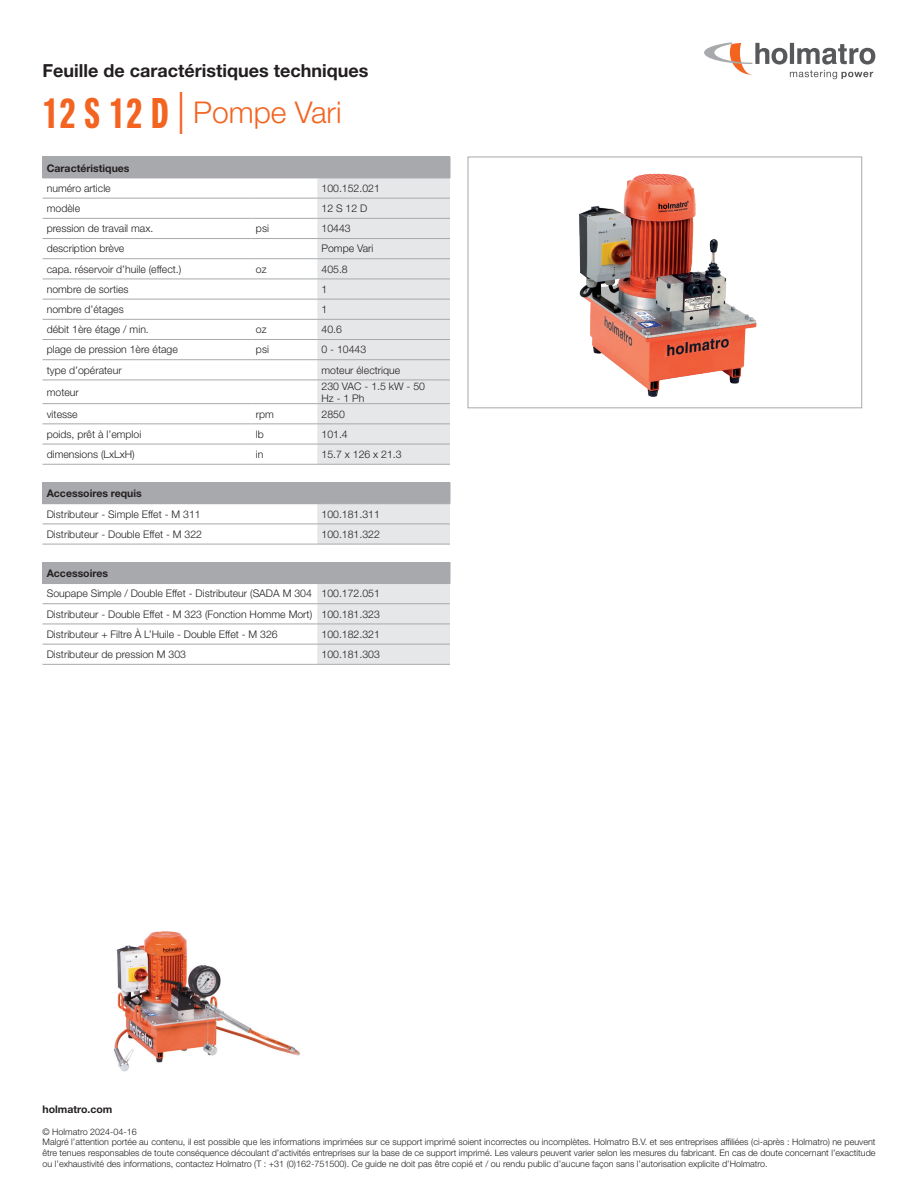
<style>
.page{position:relative;width:918px;height:1188px;background:#fff}
.page>*{position:absolute;margin:0;border:0;box-sizing:border-box;transform-origin:0 0}
.t1{font:300 30px "Helvetica Neue LT Std";color:#f36421}
.t2{font:700 18px "Helvetica Neue LT Std";color:#231f20}
.t3{font:300 10.5px/20.2px "Helvetica Neue LT Std";color:#231f20}
.t4{font:700 10.5px "Helvetica Neue LT Std";color:#231f20}
.t5{font:300 9px/10.8px "Helvetica Neue LT Std";color:#231f20}
.s1{font-family:"Neue Helvetica Pro 79 Cm";font-weight:700;font-size:42px}
.s2{font-size:42px}
</style>
<div class="page">
<svg style="left:704px;top:42px;width:171px;height:37px"></svg>
<div style="left:43px;top:157px;width:407px;height:21px;background:#a8a9ad"></div>
<svg style="left:317px;top:157px;width:134px;height:307px;background:#e0e1e4"></svg>
<hr style="left:43px;top:178px;width:209px;height:1px;background:#a8a9ad">
<hr style="left:252px;top:178px;width:65px;height:1px;background:#a8a9ad">
<hr style="left:317px;top:178px;width:133px;height:1px;background:#a8a9ad">
<hr style="left:43px;top:198px;width:209px;height:1px;background:#a8a9ad">
<hr style="left:252px;top:198px;width:65px;height:1px;background:#a8a9ad">
<hr style="left:317px;top:198px;width:133px;height:1px;background:#a8a9ad">
<hr style="left:43px;top:218px;width:209px;height:1px;background:#a8a9ad">
<hr style="left:252px;top:218px;width:65px;height:1px;background:#a8a9ad">
<hr style="left:317px;top:218px;width:133px;height:1px;background:#a8a9ad">
<hr style="left:43px;top:238px;width:209px;height:1px;background:#a8a9ad">
<hr style="left:252px;top:238px;width:65px;height:1px;background:#a8a9ad">
<hr style="left:317px;top:238px;width:133px;height:1px;background:#a8a9ad">
<hr style="left:43px;top:258px;width:209px;height:1px;background:#a8a9ad">
<hr style="left:252px;top:258px;width:65px;height:1px;background:#a8a9ad">
<hr style="left:317px;top:258px;width:133px;height:1px;background:#a8a9ad">
<hr style="left:43px;top:279px;width:209px;height:1px;background:#a8a9ad">
<hr style="left:252px;top:279px;width:65px;height:1px;background:#a8a9ad">
<hr style="left:317px;top:279px;width:133px;height:1px;background:#a8a9ad">
<hr style="left:43px;top:299px;width:209px;height:1px;background:#a8a9ad">
<hr style="left:252px;top:299px;width:65px;height:1px;background:#a8a9ad">
<hr style="left:317px;top:299px;width:133px;height:1px;background:#a8a9ad">
<hr style="left:43px;top:319px;width:209px;height:1px;background:#a8a9ad">
<hr style="left:252px;top:319px;width:65px;height:1px;background:#a8a9ad">
<hr style="left:317px;top:319px;width:133px;height:1px;background:#a8a9ad">
<hr style="left:43px;top:339px;width:209px;height:1px;background:#a8a9ad">
<hr style="left:252px;top:339px;width:65px;height:1px;background:#a8a9ad">
<hr style="left:317px;top:339px;width:133px;height:1px;background:#a8a9ad">
<hr style="left:43px;top:359px;width:209px;height:1px;background:#a8a9ad">
<hr style="left:252px;top:359px;width:65px;height:1px;background:#a8a9ad">
<hr style="left:317px;top:359px;width:133px;height:1px;background:#a8a9ad">
<hr style="left:43px;top:380px;width:209px;height:1px;background:#a8a9ad">
<hr style="left:252px;top:380px;width:65px;height:1px;background:#a8a9ad">
<hr style="left:317px;top:380px;width:133px;height:1px;background:#a8a9ad">
<hr style="left:43px;top:403px;width:209px;height:1px;background:#a8a9ad">
<hr style="left:252px;top:403px;width:65px;height:1px;background:#a8a9ad">
<hr style="left:317px;top:403px;width:133px;height:1px;background:#a8a9ad">
<hr style="left:43px;top:424px;width:209px;height:1px;background:#a8a9ad">
<hr style="left:252px;top:424px;width:65px;height:1px;background:#a8a9ad">
<hr style="left:317px;top:424px;width:133px;height:1px;background:#a8a9ad">
<hr style="left:43px;top:464px;width:209px;height:1px;background:#a8a9ad">
<hr style="left:43px;top:444px;width:209px;height:1px;background:#a8a9ad">
<hr style="left:252px;top:464px;width:65px;height:1px;background:#a8a9ad">
<hr style="left:252px;top:444px;width:65px;height:1px;background:#a8a9ad">
<hr style="left:317px;top:464px;width:133px;height:1px;background:#a8a9ad">
<hr style="left:317px;top:444px;width:133px;height:1px;background:#a8a9ad">
<div style="left:43px;top:482px;width:407px;height:22px;background:#a8a9ad"></div>
<svg style="left:317px;top:482px;width:134px;height:62px"></svg>
<hr style="left:317px;top:503px;width:133px;height:1px;background:#a8a9ad">
<hr style="left:43px;top:544px;width:274px;height:1px;background:#a8a9ad">
<hr style="left:43px;top:524px;width:274px;height:1px;background:#a8a9ad">
<hr style="left:317px;top:544px;width:133px;height:1px;background:#a8a9ad">
<hr style="left:317px;top:524px;width:133px;height:1px;background:#a8a9ad">
<div style="left:43px;top:562px;width:407px;height:22px;background:#a8a9ad"></div>
<svg style="left:317px;top:562px;width:134px;height:102px"></svg>
<hr style="left:317px;top:583px;width:133px;height:1px;background:#a8a9ad">
<hr style="left:43px;top:603px;width:274px;height:1px;background:#a8a9ad">
<hr style="left:317px;top:603px;width:133px;height:1px;background:#a8a9ad">
<hr style="left:43px;top:624px;width:274px;height:1px;background:#a8a9ad">
<hr style="left:317px;top:624px;width:133px;height:1px;background:#a8a9ad">
<hr style="left:43px;top:664px;width:274px;height:1px;background:#a8a9ad">
<hr style="left:43px;top:644px;width:274px;height:1px;background:#a8a9ad">
<hr style="left:317px;top:664px;width:133px;height:1px;background:#a8a9ad">
<hr style="left:317px;top:644px;width:133px;height:1px;background:#a8a9ad">
<img style="left:114px;top:931px;width:186px;height:141px">
<img style="left:578px;top:173px;width:179px;height:224px">
<div style="left:468px;top:157px;width:394px;height:251px;border:1px solid #a8a9ad"></div>
<h2 class="t2" style="left:43px;top:59px;width:327px">Feuille de caractéristiques techniques</h2>
<h1 class="t1" style="left:43px;top:94px;width:301px"><span class="s1">12 S 12 D</span> <span class="s2">|</span> Pompe Vari</h1>
<p class="t4" style="left:47px;top:161px;width:84px">Caractéristiques</p>
<p class="t3" style="left:47px;top:178px;width:65px">numéro article</p>
<p class="t3" style="left:322px;top:178px;width:60px">100.152.021</p>
<p class="t3" style="left:47px;top:198px;width:35px">modèle</p>
<p class="t3" style="left:322px;top:198px;width:47px">12 S 12 D</p>
<p class="t3" style="left:47px;top:218px;width:108px">pression de travail max.</p>
<p class="t3" style="left:256px;top:218px;width:15px">psi</p>
<p class="t3" style="left:322px;top:218px;width:31px">10443</p>
<p class="t3" style="left:47px;top:238px;width:79px">description brève</p>
<p class="t3" style="left:322px;top:238px;width:53px">Pompe Vari</p>
<p class="t3" style="left:47px;top:259px;width:136px">capa. réservoir d’huile (effect.)</p>
<p class="t3" style="left:256px;top:259px;width:12px">oz</p>
<p class="t3" style="left:322px;top:259px;width:28px">405.8</p>
<p class="t3" style="left:47px;top:279px;width:83px">nombre de sorties</p>
<p class="t3" style="left:322px;top:279px;width:7px">1</p>
<p class="t3" style="left:47px;top:299px;width:79px">nombre d’étages</p>
<p class="t3" style="left:322px;top:299px;width:7px">1</p>
<p class="t3" style="left:47px;top:319px;width:104px">débit 1ère étage / min.</p>
<p class="t3" style="left:256px;top:319px;width:12px">oz</p>
<p class="t3" style="left:322px;top:319px;width:22px">40.6</p>
<p class="t3" style="left:47px;top:339px;width:133px">plage de pression 1ère étage</p>
<p class="t3" style="left:256px;top:339px;width:15px">psi</p>
<p class="t3" style="left:322px;top:339px;width:46px">0 - 10443</p>
<p class="t3" style="left:47px;top:359px;width:76px">type d’opérateur</p>
<p class="t3" style="left:322px;top:359px;width:80px">moteur électrique</p>
<p class="t3" style="left:47px;top:381px;width:34px">moteur</p>
<p class="t3" style="left:322px;top:380px;width:105px;line-height:12px">230 VAC - 1.5 kW - 50<br>Hz - 1 Ph</p>
<p class="t3" style="left:47px;top:403px;width:32px">vitesse</p>
<p class="t3" style="left:256px;top:403px;width:20px">rpm</p>
<p class="t3" style="left:322px;top:403px;width:25px">2850</p>
<p class="t3" style="left:47px;top:424px;width:96px">poids, prêt à l’emploi</p>
<p class="t3" style="left:256px;top:424px;width:9px">lb</p>
<p class="t3" style="left:322px;top:424px;width:28px">101.4</p>
<p class="t3" style="left:47px;top:444px;width:90px">dimensions (LxLxH)</p>
<p class="t3" style="left:256px;top:444px;width:9px">in</p>
<p class="t3" style="left:322px;top:444px;width:82px">15.7 x 126 x 21.3</p>
<p class="t4" style="left:47px;top:487px;width:97px">Accessoires requis</p>
<p class="t3" style="left:47px;top:503px;width:156px">Distributeur - Simple Effet - M 311</p>
<p class="t3" style="left:322px;top:503px;width:60px">100.181.311</p>
<p class="t3" style="left:47px;top:524px;width:157px">Distributeur - Double Effet - M 322</p>
<p class="t3" style="left:322px;top:524px;width:60px">100.181.322</p>
<p class="t4" style="left:47px;top:567px;width:63px">Accessoires</p>
<p class="t3" style="left:47px;top:583px;width:335px;text-align:justify">Soupape Simple / Double Effet - Distributeur (SADA M 304 100.172.051<br>Distributeur - Double Effet - M 323 (Fonction Homme Mort) 100.181.323<br>Distributeur + Filtre À L’Huile - Double Effet - M 326</p>
<p class="t3" style="left:322px;top:624px;width:60px">100.182.321</p>
<p class="t3" style="left:47px;top:644px;width:141px">Distributeur de pression M 303</p>
<p class="t3" style="left:322px;top:644px;width:60px">100.181.303</p>
<p class="t4" style="left:43px;top:1103px;width:71px">holmatro.com</p>
<p class="t5" style="left:43px;top:1126px;width:835px">© Holmatro 2024-04-16<br>Malgré l’attention portée au contenu, il est possible que les informations imprimées sur ce support imprimé soient incorrectes ou incomplètes. Holmatro B.V. et ses entreprises affiliées (ci-après : Holmatro) ne peuvent être tenues responsables de toute conséquence découlant d’activités entreprises sur la base de ce support imprimé. Les valeurs peuvent varier selon les mesures du fabricant. En cas de doute concernant l’exactitude ou l’exhaustivité des informations, contactez Holmatro (T : +31 (0)162-751500). Ce guide ne doit pas être copié et / ou rendu public d’aucune façon sans l’autorisation explicite d’Holmatro.</p>
</div>
